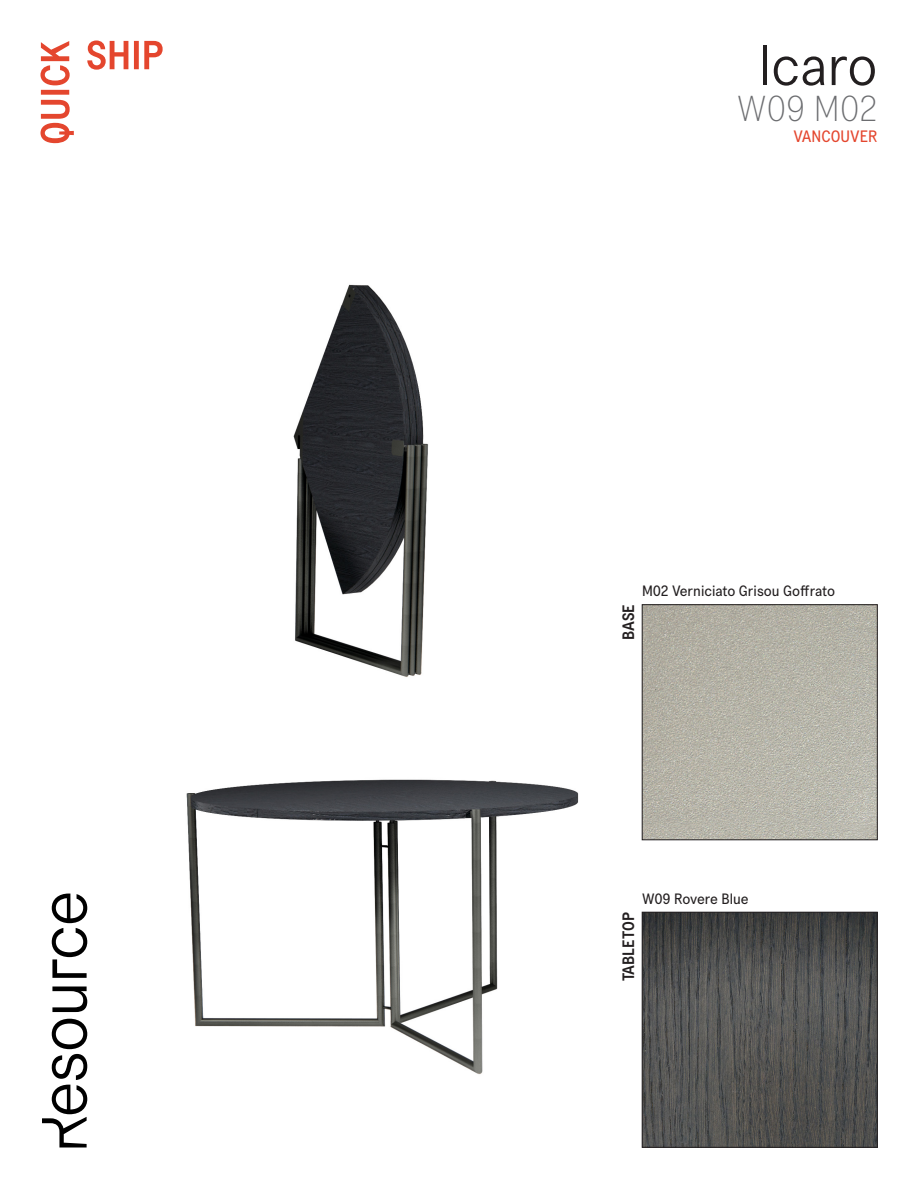
<style>
.page{position:relative;width:918px;height:1188px;background:#fff}
.page>*{position:absolute;margin:0;border:0;box-sizing:border-box;transform-origin:0 0}
.t1{font:300 57px "Transcript Pro";letter-spacing:-.005em;color:#231f20}
.Product_Description{font:200 36px "Transcript Pro";letter-spacing:-.005em;color:#6c6d70}
.t2{font:500 16.5px "Transcript Pro";color:#231f20}
.t3{font:16.5px "Transcript Pro";color:#e4462e}
.Swatch_Name{font:15px "Transcript Pro";color:#231f20}
</style>
<div class="page">
<svg style="left:52px;top:987px;width:35px;height:25px"></svg>
<svg style="left:52px;top:894px;width:35px;height:84px"></svg>
<svg style="left:42px;top:1019px;width:45px;height:129px"></svg>
<svg style="left:40px;top:41px;width:34px;height:102px"></svg>
<svg style="left:87px;top:40px;width:76px;height:30px"></svg>
<img style="left:644px;top:606px;width:232px;height:232px">
<div style="left:642px;top:604px;width:236px;height:236px;border:1px solid #231f20"></div>
<img style="left:644px;top:914px;width:232px;height:232px">
<div style="left:642px;top:912px;width:236px;height:236px;border:1px solid #231f20"></div>
<img style="left:186px;top:779px;width:393px;height:296px">
<img style="left:293px;top:284px;width:136px;height:393px">
<h1 class="t1" style="left:758px;top:31px;width:121px">Icaro</h1>
<p class="Product_Description" style="left:737px;top:87px;width:142px">W09 M02</p>
<p class="t3" style="left:794px;top:126px;width:85px">VANCOUVER</p>
<p class="t2" style="left:618px;top:640px;width:37px;rotate:-90deg">BASE</p>
<p class="Swatch_Name" style="left:642px;top:582px;width:195px">M02 Verniciato Grisou Goffrato</p>
<p class="t2" style="left:618px;top:981px;width:71px;rotate:-90deg">TABLETOP</p>
<p class="Swatch_Name" style="left:642px;top:889px;width:108px">W09 Rovere Blue</p>
</div>
